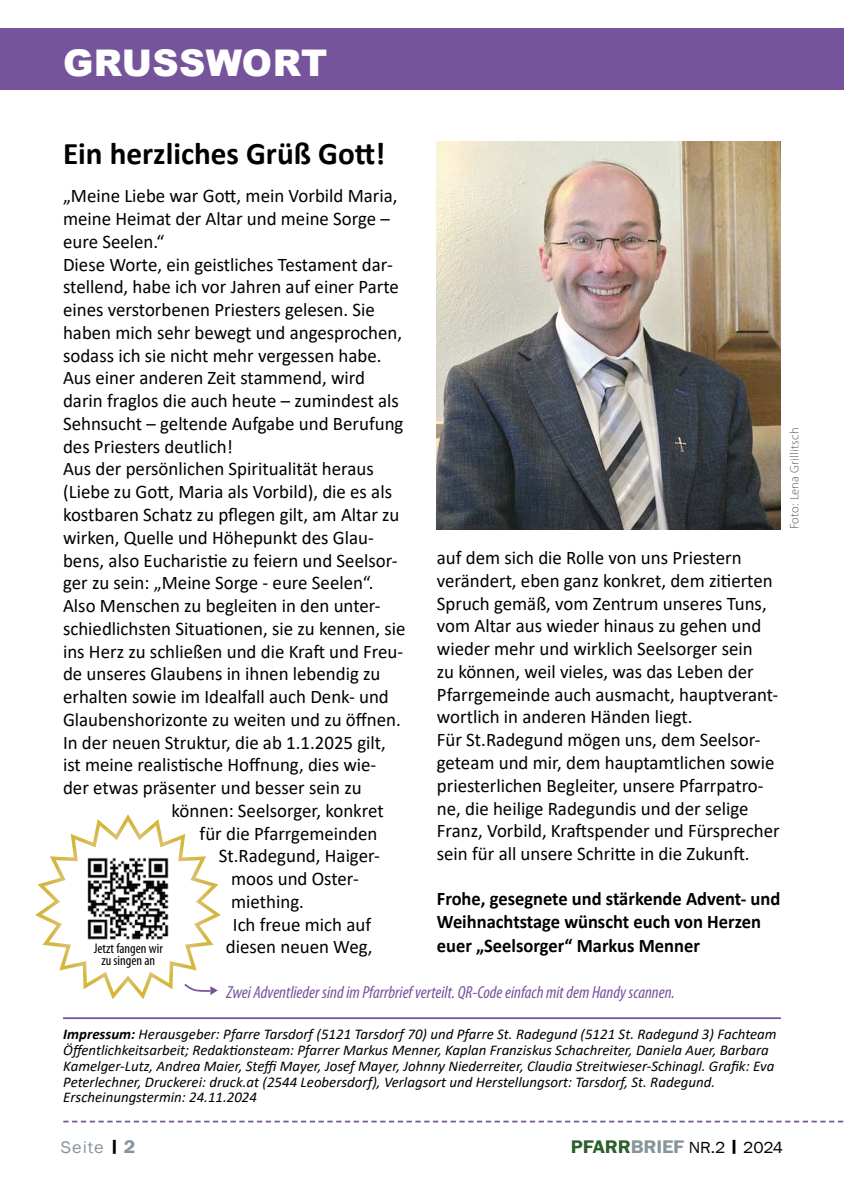
<style>
.page{position:relative;width:844px;height:1191px;background:#fff}
.page>*{position:absolute;margin:0;border:0;box-sizing:border-box;transform-origin:0 0}
.t1{font:900 36.75px "Arial";letter-spacing:.01em;color:#fff}
.t2{font:700 31.5px "Calibri";color:#000}
.t3{font:19.25px/22.8px "Calibri";color:#000}
.t4{font:700 19.25px/23.1px "Calibri";color:#000;scale:.96 1}
.t5{font:italic condensed 17.5px "Myriad Pro";color:#75549b}
.t6{font:17.15px "Franklin Gothic";letter-spacing:.05em;color:#88949b;scale:1.06 1}
.t7{font:16.45px "Franklin Gothic";letter-spacing:-.01em;color:#000;scale:1.06 1}
.t8{font:italic 14.88px/15.8px "Calibri";color:#000}
.t9{font:condensed 14px/12.2px "Myriad Pro";color:#000;text-align:center}
.t10{font:300 12.25px "Myriad Pro";letter-spacing:.02em;color:#58585a}
.s1{font-weight:700}
.s2{font-weight:600;font-size:16.62px;color:#000}
.s3{font-weight:600;font-size:18.72px}
.s4{font-weight:600;font-size:18.72px;color:#2c602c}
.s5{font-weight:600;font-size:18.72px;color:#88949b}
.s6{font-weight:600;font-size:16.62px}
</style>
<div class="page">
<div style="left:0;top:28px;width:843px;height:61px;background:#75549b"></div>
<svg style="left:63px;top:1120px;width:780px;height:2px"></svg>
<img style="left:437px;top:141px;width:343px;height:389px">
<hr style="left:63px;top:1017px;width:717px;height:2px;background:#75549b">
<svg style="left:35px;top:814px;width:186px;height:186px"></svg>
<h1 class="t1" style="left:63px;top:40px;width:266px">GRUSSWORT</h1>
<h2 class="t2" style="left:63px;top:131px;width:324px">Ein herzliches Grüß Gott!</h2>
<p class="t3" style="left:63px;top:184px;width:336px">„Meine Liebe war Gott, mein Vorbild Maria,</p>
<p class="t3" style="left:63px;top:207px;width:328px">meine Heimat der Altar und meine Sorge –</p>
<p class="t3" style="left:63px;top:230px;width:103px">eure Seelen.“</p>
<p class="t3" style="left:63px;top:252px;width:331px">Diese Worte, ein geistliches Testament dar-</p>
<p class="t3" style="left:63px;top:275px;width:337px">stellend, habe ich vor Jahren auf einer Parte</p>
<p class="t3" style="left:63px;top:298px;width:313px">eines verstorbenen Priesters gelesen. Sie</p>
<p class="t3" style="left:63px;top:321px;width:340px">haben mich sehr bewegt und angesprochen,</p>
<p class="t3" style="left:63px;top:343px;width:320px">sodass ich sie nicht mehr vergessen habe.</p>
<p class="t3" style="left:63px;top:366px;width:303px">Aus einer anderen Zeit stammend, wird</p>
<p class="t3" style="left:63px;top:389px;width:337px">darin fraglos die auch heute – zumindest als</p>
<p class="t3" style="left:63px;top:412px;width:342px">Sehnsucht – geltende Aufgabe und Berufung</p>
<p class="t3" style="left:63px;top:434px;width:171px">des Priesters deutlich!</p>
<p class="t3" style="left:63px;top:457px;width:312px">Aus der persönlichen Spiritualität heraus</p>
<p class="t3" style="left:63px;top:480px;width:330px">(Liebe zu Gott, Maria als Vorbild), die es als</p>
<p class="t3" style="left:63px;top:503px;width:338px">kostbaren Schatz zu pflegen gilt, am Altar zu</p>
<p class="t3" style="left:63px;top:525px;width:312px">wirken, Quelle und Höhepunkt des Glau-</p>
<p class="t3" style="left:63px;top:548px;width:336px">bens, also Eucharistie zu feiern und Seelsor-</p>
<p class="t3" style="left:63px;top:571px;width:312px">ger zu sein: „Meine Sorge - eure Seelen“.</p>
<p class="t3" style="left:63px;top:594px;width:319px">Also Menschen zu begleiten in den unter-</p>
<p class="t3" style="left:63px;top:616px;width:344px">schiedlichsten Situationen, sie zu kennen, sie</p>
<p class="t3" style="left:63px;top:639px;width:342px">ins Herz zu schließen und die Kraft und Freu-</p>
<p class="t3" style="left:63px;top:662px;width:319px">de unseres Glaubens in ihnen lebendig zu</p>
<p class="t3" style="left:63px;top:685px;width:327px">erhalten sowie im Idealfall auch Denk- und</p>
<p class="t3" style="left:63px;top:707px;width:339px">Glaubenshorizonte zu weiten und zu öffnen.</p>
<p class="t3" style="left:63px;top:730px;width:324px">In der neuen Struktur, die ab 1.1.2025 gilt,</p>
<p class="t3" style="left:63px;top:753px;width:315px">ist meine realistische Hoffnung, dies wie-</p>
<p class="t3" style="left:63px;top:776px;width:300px">der etwas präsenter und besser sein zu</p>
<p class="t3" style="left:171px;top:798px;width:214px">können: Seelsorger, konkret</p>
<p class="t3" style="left:199px;top:821px;width:179px">für die Pfarrgemeinden</p>
<p class="t3" style="left:219px;top:844px;width:162px">St.Radegund, Haiger-</p>
<p class="t3" style="left:231px;top:867px;width:129px">moos und Oster-</p>
<p class="t3" style="left:231px;top:889px;width:74px">miething.</p>
<p class="t3" style="left:233px;top:912px;width:140px">Ich freue mich auf</p>
<p class="t3" style="left:226px;top:935px;width:148px">diesen neuen Weg,</p>
<p class="t9" style="left:94px;top:941px;width:70px">Jetzt fangen wir zu singen an</p>
<p class="t3" style="left:437px;top:546px;width:344px">auf dem sich die Rolle von uns Priestern verändert, eben ganz konkret, dem zitierten Spruch gemäß, vom Zentrum unseres Tuns, vom Altar aus wieder hinaus zu gehen und wieder mehr und wirklich Seelsorger sein<br>zu können, weil vieles, was das Leben der Pfarrgemeinde auch ausmacht, hauptverant&shy;wortlich in anderen Händen liegt.<br>Für St.Radegund mögen uns, dem Seelsor&shy;geteam und mir, dem hauptamtlichen sowie priesterlichen Begleiter, unsere Pfarrpatro&shy;ne, die heilige Radegundis und der selige Franz, Vorbild, Kraftspender und Fürsprecher sein für all unsere Schritte in die Zukunft.</p>
<p class="t4" style="left:437px;top:887px;width:359px">Frohe, gesegnete und stärkende Advent- und<br>Weihnachtstage wünscht euch von Herzen euer „Seelsorger“ Markus Menner</p>
<p class="t5" style="left:226px;top:981px;width:450px">Zwei Adventlieder sind im Pfarrbrief verteilt. QR-Code einfach mit dem Handy scannen.</p>
<p class="t10" style="left:786px;top:529px;width:103px;rotate:-90deg">Foto: Lena Grillitsch</p>
<p class="t8" style="left:63px;top:1025px;width:714px"><span class="s1">Impressum:</span> Herausgeber: Pfarre Tarsdorf (5121 Tarsdorf 70) und Pfarre St. Radegund (5121 St. Radegund 3) Fachteam Öffentlichkeitsarbeit; Redaktionsteam: Pfarrer Markus Menner, Kaplan Franziskus Schachreiter, Daniela Auer, Barbara Kamelger-Lutz, Andrea Maier, Steffi Mayer, Josef Mayer, Johnny Niederreiter, Claudia Streitwieser-Schinagl. Grafik: Eva Peterlechner, Druckerei: druck.at (2544 Leobersdorf), Verlagsort und Herstellungsort: Tarsdorf, St. Radegund.<br>Erscheinungstermin: 24.11.2024</p>
<p class="t6" style="left:61px;top:1136px;width:72px">Seite <span class="s2">|</span> <span class="s3">2</span></p>
<p class="t7" style="left:570px;top:1137px;width:201px"><span class="s4">PFARR</span><span class="s5">BRIEF</span> NR.2 <span class="s6">|</span> 2024</p>
</div>
